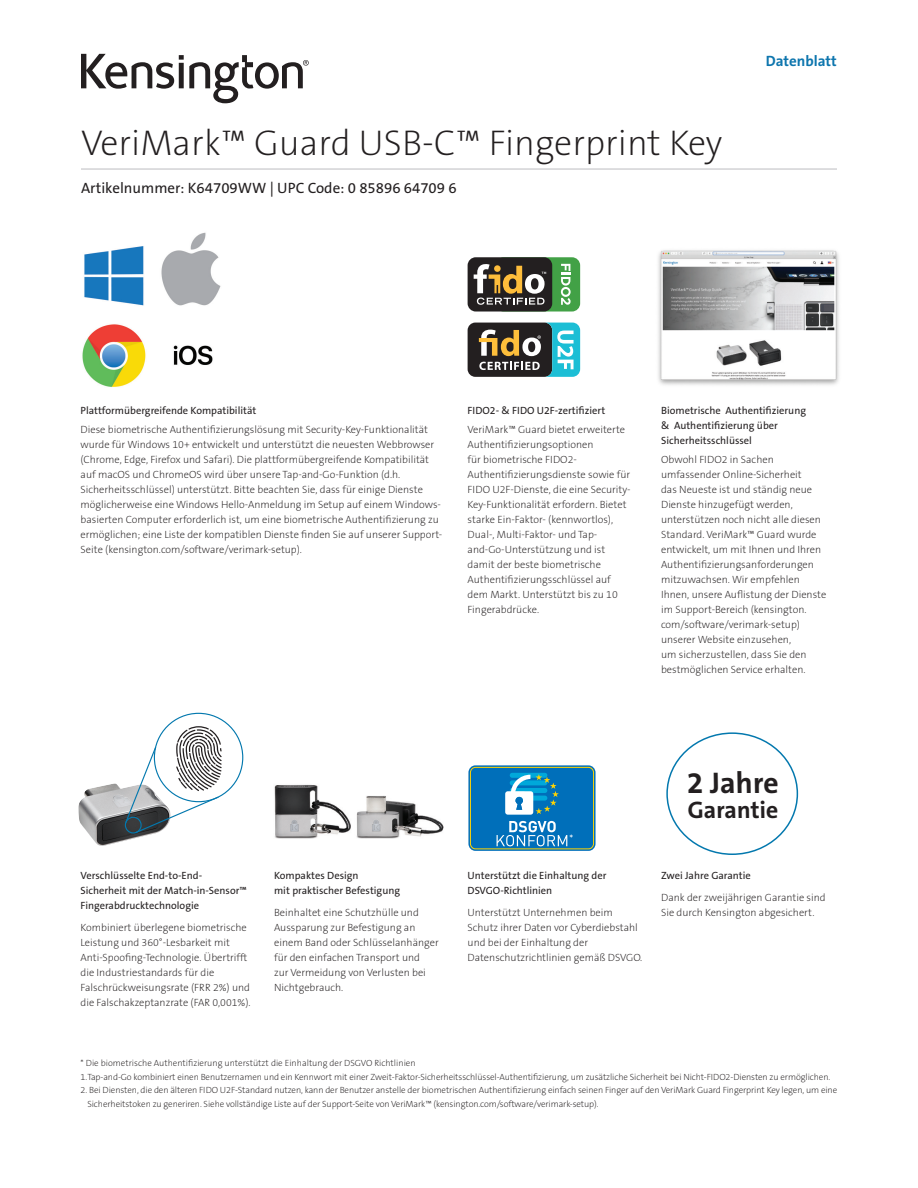
<style>
.page{position:relative;width:918px;height:1188px;background:#fff}
.page>*{position:absolute;margin:0;border:0;box-sizing:border-box;transform-origin:0 0}
.Main_Header{font:36px "The Sans KENSINGTON2 XL";color:#231f20}
.Body{font:30px "The Sans KENSINGTON7 Bd";color:#231f20}
.Body-2{font:24px "The Sans KENSINGTON7 Bd";color:#231f20}
.Part_No__UPC{font:15px "The Sans KENSINGTON5 Rg";color:#231f20}
.Part_No__UPC-2{font:15px "The Sans KENSINGTON7 Bd";color:#0e76ae}
.Info_Small{font:10.5px/15px "The Sans KENSINGTON2 XL";color:#231f20}
.t1{font:10.5px/15px "The Sans KENSINGTON5 Rg";color:#231f20}
.Body-3{font:10.5px/15px "The Sans KENSINGTON2 XL";color:#231f20}
.Info{font:10.5px/15px "The Sans KENSINGTON2 XL";color:#231f20}
.Body-4{font:9px/13.5px "The Sans KENSINGTON2 XL";letter-spacing:-.01em;color:#231f20}
</style>
<div class="page">
<svg style="left:81px;top:54px;width:228px;height:49px"></svg>
<hr style="left:81px;top:169px;width:756px;height:1px;background:#bcbdc0">
<img style="left:82px;top:232px;width:139px;height:155px">
<div style="left:468px;top:323px;width:84px;height:54px;background:#231f20;border-radius:8px"></div>
<svg style="left:479px;top:323px;width:101px;height:54px"></svg>
<div style="left:496px;top:257px;width:84px;height:55px;background:#42a146;border-radius:8px"></div>
<div style="left:468px;top:257px;width:84px;height:55px;background:#231f20;border-radius:8px"></div>
<svg style="left:474px;top:264px;width:72px;height:41px"></svg>
<svg style="left:561px;top:264px;width:10px;height:41px"></svg>
<img style="left:658px;top:250px;width:181px;height:135px">
<img style="left:274px;top:784px;width:170px;height:55px">
<img style="left:78px;top:783px;width:74px;height:63px">
<svg style="left:124px;top:726px;width:98px;height:108px"></svg>
<div style="left:470px;top:767px;width:124px;height:82px;background:#006fba;border-radius:5px"></div>
<div style="left:468px;top:765px;width:128px;height:86px;border:4px solid #006fba;border-radius:5px"></div>
<div style="left:470px;top:767px;width:124px;height:82px;border:1px solid #fed304;border-radius:5px"></div>
<div style="left:510px;top:773px;width:37px;height:5px;background:#00a8da;border-radius:2px"></div>
<svg style="left:505px;top:774px;width:54px;height:41px"></svg>
<svg style="left:497px;top:821px;width:76px;height:25px"></svg>
<p class="Main_Header" style="left:81px;top:124px;width:643px">VeriMark™ Guard USB-C™ Fingerprint Key</p>
<p class="Part_No__UPC" style="left:81px;top:180px;width:377px">Artikelnummer: K64709WW | UPC Code: 0 85896 64709 6</p>
<p class="Part_No__UPC-2" style="left:766px;top:53px;width:72px">Datenblatt</p>
<p class="t1" style="left:81px;top:403px;width:177px">Plattformübergreifende Kompatibilität</p>
<p class="Info_Small" style="left:81px;top:423px;width:363px">Diese biometrische Authentifizierungslösung mit Security-Key-Funktionalität wurde für Windows 10+ entwickelt und unterstützt die neuesten Webbrowser (Chrome, Edge, Firefox und Safari). Die plattformübergreifende Kompatibilität auf macOS und ChromeOS wird über unsere Tap-and-Go-Funktion (d.h.<br>Sicherheitsschlüssel) unterstützt. Bitte beachten Sie, dass für einige Dienste möglicherweise eine Windows Hello-Anmeldung im Setup auf einem Windows&shy;basierten Computer erforderlich ist, um eine biometrische Authentifizierung zu ermöglichen; eine Liste der kompatiblen Dienste finden Sie auf unserer Support-Seite (kensington.com/software/verimark-setup).</p>
<p class="t1" style="left:468px;top:403px;width:139px">FIDO2- &amp; FIDO U2F-zertifiziert</p>
<p class="Info_Small" style="left:468px;top:423px;width:164px">VeriMark™ Guard bietet erweiterte<br>Authentifizierungsoptionen<br>für biometrische FIDO2-<br>Authentifizierungsdienste sowie für<br>FIDO U2F-Dienste, die eine Security-<br>Key-Funktionalität erfordern. Bietet starke Ein-Faktor- (kennwortlos),<br>Dual-, Multi-Faktor- und Tap&shy;and-Go-Unterstützung und ist damit der beste biometrische<br>Authentifizierungsschlüssel auf dem Markt. Unterstützt bis zu 10<br>Fingerabdrücke.</p>
<p class="t1" style="left:661px;top:403px;width:146px">Biometrische Authentifizierung &amp; Authentifizierung über<br>Sicherheitsschlüssel</p>
<p class="Info_Small" style="left:661px;top:453px;width:167px">Obwohl FIDO2 in Sachen umfassender Online-Sicherheit<br>das Neueste ist und ständig neue<br>Dienste hinzugefügt werden, unterstützen noch nicht alle diesen<br>Standard. VeriMark™ Guard wurde entwickelt, um mit Ihnen und Ihren<br>Authentifizierungsanforderungen mitzuwachsen. Wir empfehlen<br>Ihnen, unsere Auflistung der Dienste im Support-Bereich (kensington. com/software/verimark-setup) unserer Website einzusehen,<br>um sicherzustellen, dass Sie den bestmöglichen Service erhalten.</p>
<p class="t1" style="left:81px;top:868px;width:168px">Verschlüsselte End-to-End-<br>Sicherheit mit der Match-in-Sensor™<br>Fingerabdrucktechnologie</p>
<p class="Info_Small" style="left:81px;top:920px;width:172px">Kombiniert überlegene biometrische Leistung und 360°-Lesbarkeit mit Anti-Spoofing-Technologie. Übertrifft die Industriestandards für die Falschrückweisungsrate (FRR 2%) und die Falschakzeptanzrate (FAR 0,001%).</p>
<p class="t1" style="left:274px;top:868px;width:127px">Kompaktes Design<br>mit praktischer Befestigung</p>
<p class="Body-3" style="left:274px;top:905px;width:166px">Beinhaltet eine Schutzhülle und<br>Aussparung zur Befestigung an einem Band oder Schlüsselanhänger für den einfachen Transport und<br>zur Vermeidung von Verlusten bei<br>Nichtgebrauch.</p>
<p class="Body" style="left:687px;top:766px;width:94px">2 Jahre</p>
<p class="Body-2" style="left:688px;top:797px;width:93px">Garantie</p>
<p class="t1" style="left:468px;top:868px;width:140px">Unterstützt die Einhaltung der<br>DSVGO-Richtlinien</p>
<p class="Body-3" style="left:468px;top:905px;width:176px">Unterstützt Unternehmen beim Schutz ihrer Daten vor Cyberdiebstahl und bei der Einhaltung der Datenschutzrichtlinien gemäß DSVGO.</p>
<p class="t1" style="left:661px;top:868px;width:91px">Zwei Jahre Garantie</p>
<p class="Info" style="left:661px;top:890px;width:166px">Dank der zweijährigen Garantie sind<br>Sie durch Kensington abgesichert.</p>
<p class="Body-4" style="left:81px;top:1057px;width:337px">* Die biometrische Authentifizierung unterstützt die Einhaltung der DSGVO Richtlinien</p>
<p class="Body-4" style="left:81px;top:1070px;width:751px">1.Tap-and-Go kombiniert einen Benutzernamen und ein Kennwort mit einer Zweit-Faktor-Sicherheitsschlüssel-Authentifizierung, um zusätzliche Sicherheit bei Nicht-FIDO2-Diensten zu ermöglichen.</p>
<p class="Body-4" style="left:87px;top:1084px;width:751px;text-indent:-7px">2. Bei Diensten, die den älteren FIDO U2F-Standard nutzen, kann der Benutzer anstelle der biometrischen Authentifizierung einfach seinen Finger auf den VeriMark Guard Fingerprint Key legen, um eine<br>Sicherheitstoken zu generiren. Siehe vollständige Liste auf der Support-Seite von VeriMark™ (kensington.com/software/verimark-setup).</p>
</div>
